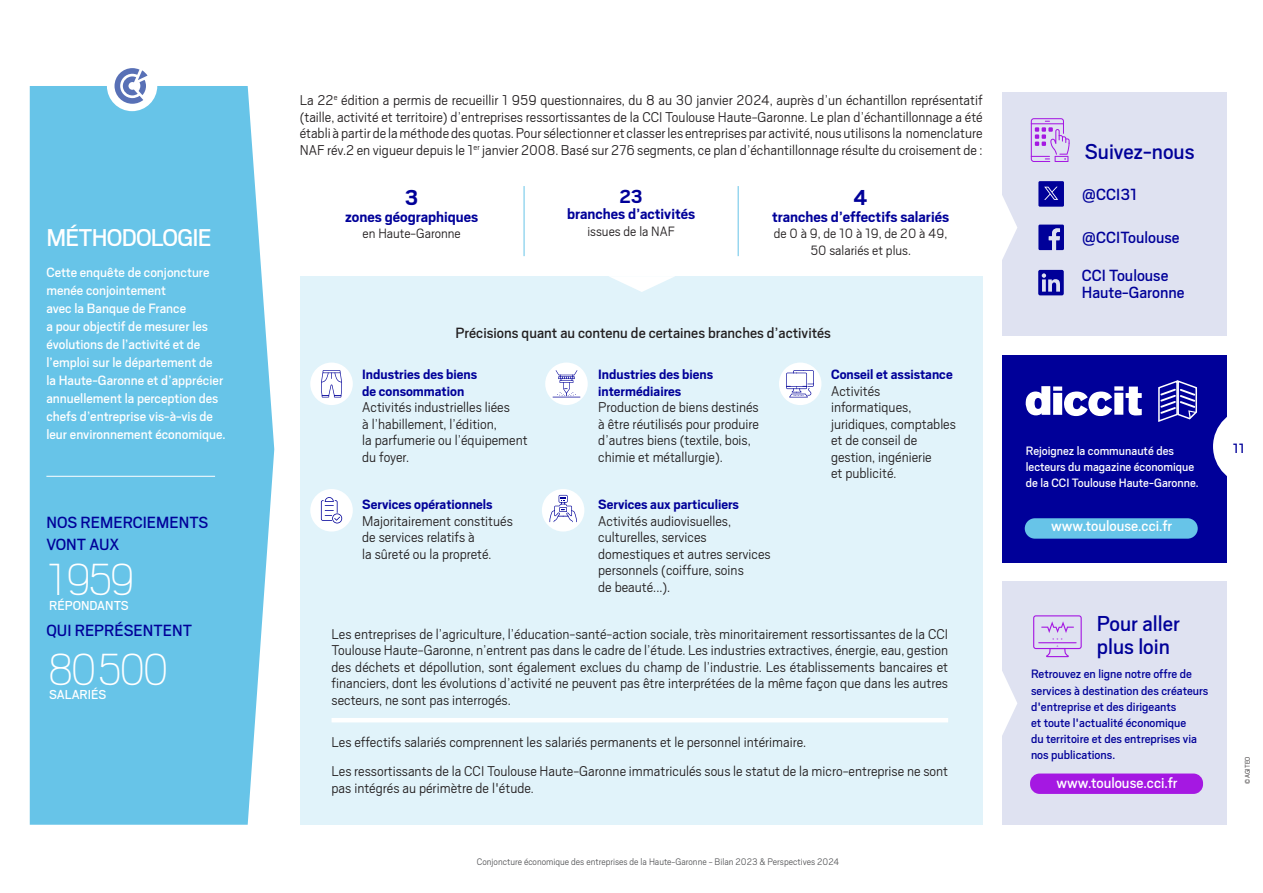
<style>
.page{position:relative;width:1263px;height:893px;background:#fff}
.page>*{position:absolute;margin:0;border:0;box-sizing:border-box;transform-origin:0 0}
.t1{font:100 49.95px "Scout";letter-spacing:-.075em;color:#fff}
.t2{font:100 45.15px "Scout";color:#fff}
.t3{font:27px "Scout";letter-spacing:-.03em;color:#fff}
.t4{font:24px/22.5px "Scout";color:#009}
.t5{font:700 24px "Scout";color:#009}
.t6{font:700 21px "Scout";color:#009}
.t7{font:18px/16.5px "Scout";color:#009}
.t8{font:700 16.5px "Scout";color:#009}
.t9{font:16.5px "Scout";color:#231f20}
.t10{font:16.5px "Scout";color:#fff}
.t11{font:300 15.75px/16.5px "Scout";color:#231f20}
.t12{font:15px/18px "Scout";color:#fff}
.t13{font:700 15px/16.5px "Scout";color:#009}
.t14{font:300 15px/16.5px "Scout";color:#231f20;text-align:center}
.t15{font:15px "Scout";color:#009}
.t16{font:14.4px "Scout";color:#fff}
.t17{font:13.5px/16.2px "Scout";color:#009}
.t18{font:13.5px/16.2px "Scout";color:#fff}
.t19{font:300 10.5px "Scout";color:#57585a}
.t20{font:300 7.5px "Scout";color:#231f20}
.s1{font-size:15px}
</style>
<div class="page">
<div style="left:1002px;top:581px;width:225px;height:244px;background:#dfe2f1"></div>
<svg style="left:1002px;top:671px;width:15px;height:64px"></svg>
<div style="left:1030px;top:773px;width:173px;height:21px;background:#a518e2;border-radius:10px"></div>
<svg style="left:1033px;top:615px;width:49px;height:42px"></svg>
<hr style="left:524px;top:186px;width:1px;height:70px;background:#67c4e8">
<hr style="left:738px;top:186px;width:1px;height:70px;background:#67c4e8">
<div style="left:301px;top:276px;width:682px;height:549px;background:#e1f3fa"></div>
<svg style="left:609px;top:276px;width:66px;height:16px"></svg>
<div style="left:1002px;top:355px;width:225px;height:207px;background:#009"></div>
<div style="left:1025px;top:518px;width:173px;height:21px;background:#67c4e8;border-radius:10px"></div>
<svg style="left:1026px;top:386px;width:116px;height:30px"></svg>
<svg style="left:1158px;top:380px;width:39px;height:42px"></svg>
<div style="left:1002px;top:93px;width:225px;height:243px;background:#dfe2f1"></div>
<svg style="left:1002px;top:195px;width:15px;height:64px"></svg>
<svg style="left:1031px;top:118px;width:38px;height:44px"></svg>
<svg style="left:1038px;top:225px;width:26px;height:25px"></svg>
<svg style="left:1038px;top:270px;width:26px;height:25px"></svg>
<div style="left:310px;top:363px;width:43px;height:42px;background:#fff;border-radius:50%"></div>
<svg style="left:321px;top:370px;width:21px;height:27px"></svg>
<div style="left:545px;top:363px;width:43px;height:42px;background:#fff;border-radius:50%"></div>
<div style="left:779px;top:363px;width:42px;height:42px;background:#fff;border-radius:50%"></div>
<div style="left:310px;top:489px;width:43px;height:42px;background:#fff;border-radius:50%"></div>
<svg style="left:321px;top:497px;width:21px;height:26px"></svg>
<div style="left:542px;top:489px;width:42px;height:42px;background:#fff;border-radius:50%"></div>
<svg style="left:553px;top:370px;width:27px;height:28px"></svg>
<svg style="left:549px;top:495px;width:28px;height:27px"></svg>
<svg style="left:786px;top:370px;width:28px;height:27px"></svg>
<hr style="left:332px;top:718px;width:616px;height:4px;background:#fff">
<div style="left:30px;top:86px;width:244px;height:739px;background:#67c4e8"></div>
<div style="left:107px;top:61px;width:50px;height:50px;background:#fff;border-radius:50%"></div>
<svg style="left:115px;top:68px;width:33px;height:36px"></svg>
<hr style="left:46px;top:476px;width:169px;height:1px;background:#fff">
<svg style="left:1038px;top:181px;width:26px;height:26px"></svg>
<svg style="left:1213px;top:417px;width:14px;height:59px"></svg>
<p class="t3" style="left:46px;top:220px;width:167px">MÉTHODOLOGIE</p>
<p class="t12" style="left:46px;top:262px;width:181px">Cette enquête de conjoncture menée conjointement<br>avec la Banque de France<br>a pour objectif de mesurer les évolutions de l’activité et de l’emploi sur le département de la Haute-Garonne et d’apprécier annuellement la perception des chefs d’entreprise vis-à-vis de leur environnement économique.</p>
<p class="t7" style="left:46px;top:511px;width:163px;line-height:21.6px">NOS REMERCIEMENTS<br>VONT AUX</p>
<p class="t1" style="left:47px;top:547px;width:89px">1 959</p>
<p class="t16" style="left:49px;top:596px;width:81px">RÉPONDANTS</p>
<p class="t7" style="left:46px;top:622px;width:147px">QUI REPRÉSENTENT</p>
<p class="t1" style="left:47px;top:637px;width:123px">80 500</p>
<p class="t2" style="left:43px;top:668px;width:119px">80 500</p>
<p class="t16" style="left:49px;top:685px;width:59px">SALARIÉS</p>
<p class="t11" style="left:300px;top:91px;width:684px;text-align:justify">La 22<sup>e</sup> édition a permis de recueillir 1 959 questionnaires, du 8 au 30 janvier 2024, auprès d’un échantillon représentatif (taille, activité et territoire) d’entreprises ressortissantes de la CCI Toulouse Haute-Garonne. Le plan d’échantillonnage a été établi à partir de la méthode des quotas. Pour sélectionner et classer les entreprises par activité, nous utilisons la nomenclature NAF rév.2 en vigueur depuis le 1<sup>er</sup> janvier 2008. Basé sur 276 segments, ce plan d’échantillonnage résulte du croisement de :</p>
<p class="t5" style="left:405px;top:185px;width:15px">3</p>
<p class="t8" style="left:345px;top:208px;width:135px">zones géographiques</p>
<p class="t14" style="left:363px;top:225px;width:100px">en Haute-Garonne</p>
<p class="t6" style="left:619px;top:185px;width:25px">23</p>
<p class="t8" style="left:567px;top:205px;width:130px">branches d’activités</p>
<p class="t14" style="left:587px;top:222px;width:89px">issues de la NAF</p>
<p class="t5" style="left:853px;top:185px;width:16px">4</p>
<p class="t8" style="left:772px;top:208px;width:179px">tranches d’effectifs salariés</p>
<p class="t14" style="left:774px;top:225px;width:175px">de 0 à 9, de 10 à 19, de 20 à 49,<br>50 salariés et plus.</p>
<p class="t9" style="left:455px;top:322px;width:377px">Précisions quant au contenu de certaines branches d’activités</p>
<p class="t13" style="left:362px;top:367px;width:117px">Industries des biens de consommation</p>
<p class="t11" style="left:362px;top:399px;width:167px">Activités industrielles liées<br>à l’habillement, l’édition,<br>la parfumerie ou l’équipement du foyer.</p>
<p class="t13" style="left:362px;top:496px;width:132px">Services opérationnels</p>
<p class="t11" style="left:362px;top:512px;width:152px">Majoritairement constitués de services relatifs à<br>la sûreté ou la propreté<span class="s1">.</span></p>
<p class="t13" style="left:598px;top:367px;width:117px">Industries des biens intermédiaires</p>
<p class="t11" style="left:598px;top:399px;width:162px">Production de biens destinés à être réutilisés pour produire d’autres biens (textile, bois, chimie et métallurgie).</p>
<p class="t13" style="left:598px;top:496px;width:142px">Services aux particuliers</p>
<p class="t11" style="left:598px;top:512px;width:174px">Activités audiovisuelles, culturelles, services domestiques et autres services personnels (coiffure, soins<br>de beauté...).</p>
<p class="t13" style="left:831px;top:367px;width:123px">Conseil et assistance</p>
<p class="t11" style="left:831px;top:382px;width:126px">Activités informatiques, juridiques, comptables et de conseil de gestion, ingénierie<br>et publicité<span class="s1">.</span></p>
<p class="t11" style="left:332px;top:625px;width:618px;text-align:justify">Les entreprises de l’agriculture, l’éducation-santé-action sociale, très minoritairement ressortissantes de la CCI Toulouse Haute-Garonne, n’entrent pas dans le cadre de l’étude. Les industries extractives, énergie, eau, gestion des déchets et dépollution, sont également exclues du champ de l’industrie. Les établissements bancaires et financiers, dont les évolutions d’activité ne peuvent pas être interprétées de la même façon que dans les autres secteurs, ne sont pas interrogés.</p>
<p class="t11" style="left:332px;top:733px;width:476px">Les effectifs salariés comprennent les salariés permanents et le personnel intérimaire.</p>
<p class="t11" style="left:332px;top:762px;width:618px">Les ressortissants de la CCI Toulouse Haute-Garonne immatriculés sous le statut de la micro-entreprise ne sont pas intégrés au périmètre de l'étude<span class="s1">.</span></p>
<p class="t19" style="left:477px;top:855px;width:364px">Conjoncture économique des entreprises de la Haute-Garonne - Bilan 2023 &amp; Perspectives 2024</p>
<p class="t4" style="left:1085px;top:139px;width:111px">Suivez-nous</p>
<p class="t7" style="left:1082px;top:185px;width:57px">@CCI31</p>
<p class="t7" style="left:1082px;top:228px;width:99px">@CCIToulouse</p>
<p class="t7" style="left:1082px;top:266px;width:104px">CCI Toulouse<br>Haute-Garonne</p>
<p class="t18" style="left:1026px;top:442px;width:174px">Rejoignez la communauté des lecteurs du magazine économique de la CCI Toulouse Haute-Garonne.</p>
<p class="t10" style="left:1051px;top:516px;width:123px">www.toulouse.cci.fr</p>
<p class="t15" style="left:1233px;top:438px;width:13px">11</p>
<p class="t4" style="left:1097px;top:611px;width:85px">Pour aller plus loin</p>
<p class="t17" style="left:1031px;top:665px;width:179px">Retrouvez en ligne notre offre de services à destination des créateurs d'entreprise et des dirigeants<br>et toute l'actualité économique<br>du territoire et des entreprises via nos publications.</p>
<p class="t10" style="left:1056px;top:772px;width:123px">www.toulouse.cci.fr</p>
<p class="t20" style="left:1243px;top:784px;width:29px;rotate:-90deg">© AGITEO</p>
</div>
